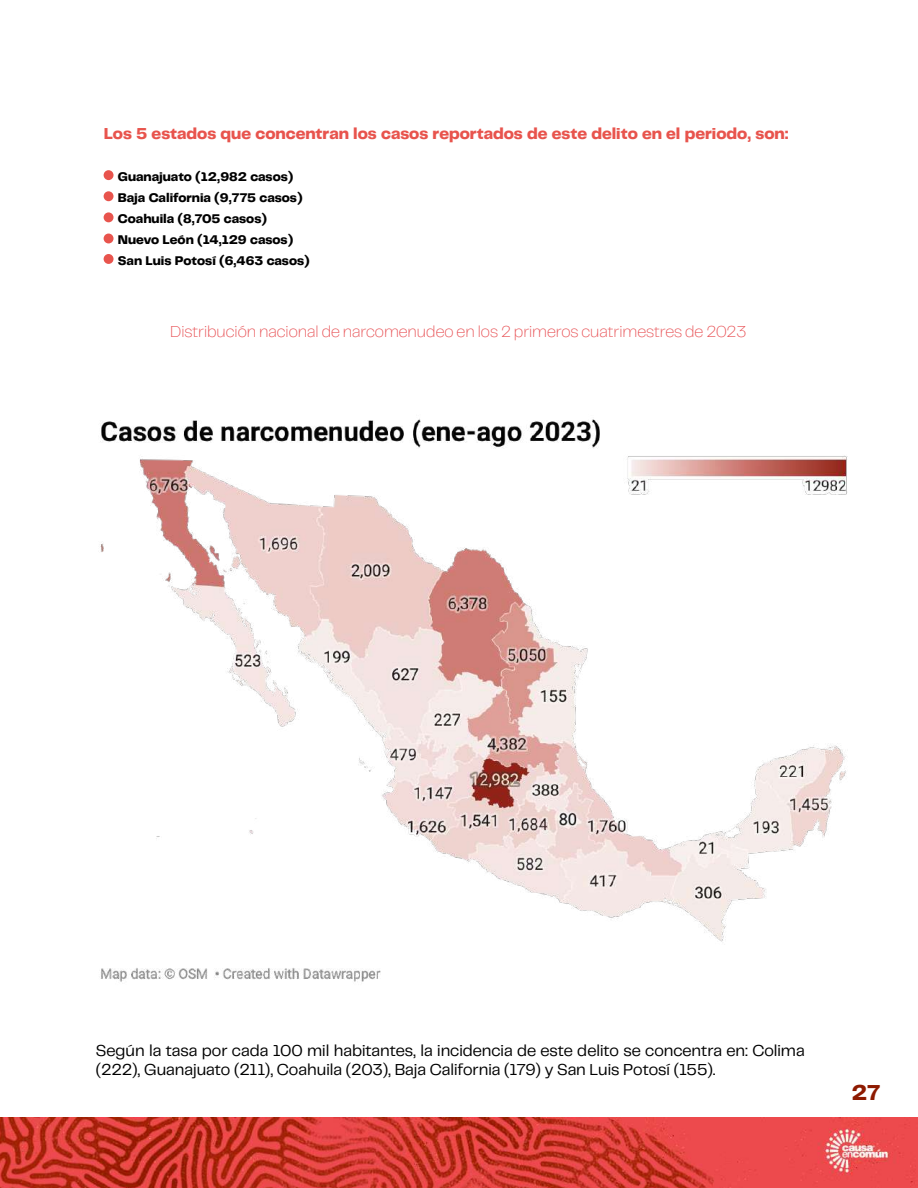
<style>
.page{position:relative;width:918px;height:1188px;background:#fff}
.page>*{position:absolute;margin:0;border:0;box-sizing:border-box;transform-origin:0 0}
.t1{font:800 22.5px "PP Telegraf";color:#8e1a00}
.t2{font:16.5px/19.8px "PP Telegraf";color:#000}
.t3{font:800 16.5px "PP Telegraf";color:#e8544d}
.t4{font:200 16.5px "PP Telegraf";color:#e74a4e}
.t5{font:800 13.05px/21px "PP Telegraf";color:#000}
</style>
<div class="page">
<div style="left:104px;top:170px;width:10px;height:10px;background:#e8544d;border-radius:50%"></div>
<div style="left:104px;top:191px;width:10px;height:10px;background:#e8544d;border-radius:50%"></div>
<div style="left:104px;top:234px;width:10px;height:9px;background:#e8544d;border-radius:50%"></div>
<div style="left:104px;top:254px;width:10px;height:10px;background:#e8544d;border-radius:50%"></div>
<div style="left:104px;top:212px;width:10px;height:10px;background:#e8544d;border-radius:50%"></div>
<img style="left:0;top:1117px;width:917px;height:71px">
<img style="left:100px;top:419px;width:748px;height:563px">
<p class="t3" style="left:104px;top:122px;width:686px">Los 5 estados que concentran los casos reportados de este delito en el periodo, son:</p>
<p class="t5" style="left:118px;top:166px;width:194px">Guanajuato (12,982 casos)<br>Baja California (9,775 casos)<br>Coahuila (8,705 casos)<br>Nuevo León (14,129 casos)<br>San Luis Potosí (6,463 casos)</p>
<p class="t4" style="left:170px;top:321px;width:578px">Distribución nacional de narcomenudeo en los 2 primeros cuatrimestres de 2023</p>
<p class="t2" style="left:96px;top:1039px;width:710px">Según la tasa por cada 100 mil habitantes, la incidencia de este delito se concentra en: Colima (222), Guanajuato (211), Coahuila (203), Baja California (179) y San Luis Potosí (155).</p>
<h1 class="t1" style="left:852px;top:1078px;width:30px">27</h1>
</div>
